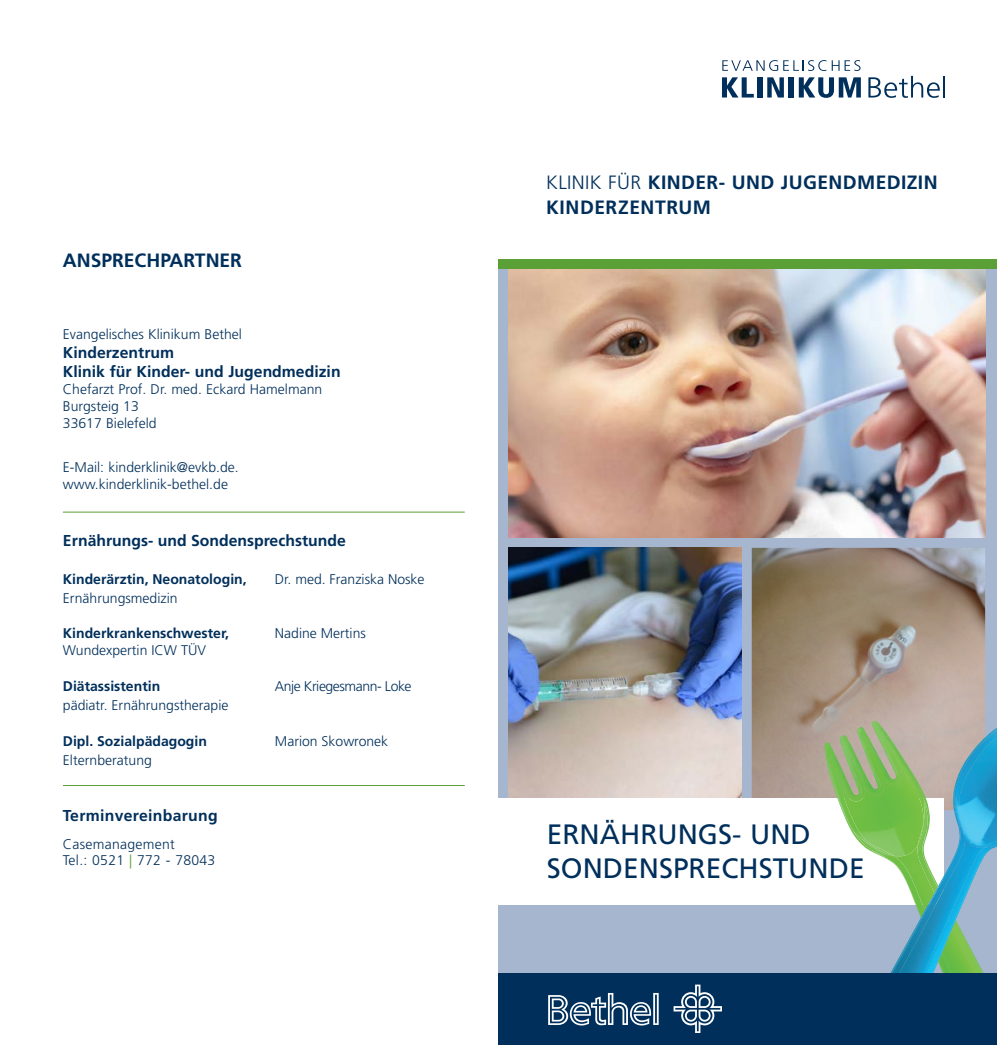
<style>
.page{position:relative;width:997px;height:1045px;background:#fff}
.page>*{position:absolute;margin:0;border:0;box-sizing:border-box;transform-origin:0 0}
.t1{font:28px/33.6px "Frutiger LT Std";color:#002f5b}
.t2{font:700 19.25px "Frutiger LT Std";letter-spacing:.02em;color:#002f5b}
.t3{font:700 19.25px "Frutiger LT Std";color:#002f5b}
.t4{font:700 15.75px "Frutiger LT Std";color:#002f5b}
.t5{font:700 15.75px "Frutiger LT Std";letter-spacing:.02em;color:#002f5b}
.Absatzformat_Fließte{font:300 14px "Frutiger LT Std";color:#002f5b}
.t6{font:700 14px "Frutiger LT Std";color:#002f5b}
.Absatzformat_Fließte-2{font:300 14px "Frutiger LT Std";letter-spacing:.02em;color:#002f5b}
.Absatzformat_Fließte-3{font:300 14px "Frutiger LT Std";letter-spacing:-.03em;color:#002f5b}
.s1{color:#5b9f37}
.s2{font-weight:300}
</style>
<div class="page">
<div style="left:498px;top:263px;width:498px;height:715px;background:#a6b6ce"></div>
<img style="left:508px;top:547px;width:233px;height:251px">
<img style="left:751px;top:547px;width:233px;height:251px">
<img style="left:508px;top:268px;width:476px;height:270px">
<div style="left:497px;top:798px;width:446px;height:106px;background:#fff"></div>
<img style="left:824px;top:721px;width:15px;height:40px">
<img style="left:839px;top:721px;width:38px;height:15px">
<img style="left:828px;top:736px;width:49px;height:96px">
<img style="left:877px;top:721px;width:108px;height:74px">
<img style="left:852px;top:795px;width:144px;height:178px">
<img style="left:953px;top:723px;width:43px;height:124px">
<div style="left:498px;top:973px;width:498px;height:71px;background:#002f5b"></div>
<svg style="left:722px;top:60px;width:138px;height:11px"></svg>
<svg style="left:722px;top:77px;width:31px;height:20px"></svg>
<div style="left:757px;top:77px;width:5px;height:20px;background:#002f5b"></div>
<svg style="left:767px;top:77px;width:16px;height:20px"></svg>
<div style="left:788px;top:77px;width:5px;height:20px;background:#002f5b"></div>
<svg style="left:798px;top:77px;width:62px;height:21px"></svg>
<svg style="left:868px;top:76px;width:76px;height:22px"></svg>
<svg style="left:673px;top:984px;width:48px;height:48px"></svg>
<svg style="left:548px;top:993px;width:110px;height:32px"></svg>
<div style="left:498px;top:259px;width:498px;height:9px;background:#5b9f37"></div>
<hr style="left:63px;top:511px;width:401px;height:1px;background:#5b9f37">
<hr style="left:63px;top:785px;width:401px;height:1px;background:#5b9f37">
<p class="t3" style="left:63px;top:248px;width:180px">ANSPRECHPARTNER</p>
<p class="Absatzformat_Fließte" style="left:63px;top:326px;width:180px">Evangelisches Klinikum Bethel</p>
<p class="t4" style="left:63px;top:343px;width:113px">Kinderzentrum</p>
<p class="t4" style="left:63px;top:362px;width:279px">Klinik für Kinder- und Jugendmedizin</p>
<p class="Absatzformat_Fließte" style="left:63px;top:381px;width:261px">Chefarzt Prof. Dr. med. Eckard Hamelmann</p>
<p class="Absatzformat_Fließte" style="left:63px;top:398px;width:77px">Burgsteig 13</p>
<p class="Absatzformat_Fließte" style="left:63px;top:415px;width:95px">33617 Bielefeld</p>
<p class="Absatzformat_Fließte" style="left:63px;top:459px;width:177px">E-Mail: kinderklinik@evkb.de.</p>
<p class="Absatzformat_Fließte" style="left:63px;top:476px;width:166px">www.kinderklinik-bethel.de</p>
<p class="t4" style="left:63px;top:531px;width:284px">Ernährungs- und Sondensprechstunde</p>
<p class="t6" style="left:63px;top:570px;width:185px">Kinderärztin, Neonatologin,</p>
<p class="Absatzformat_Fließte" style="left:275px;top:571px;width:151px">Dr. med. Franziska Noske</p>
<p class="Absatzformat_Fließte" style="left:63px;top:590px;width:116px">Ernährungsmedizin</p>
<p class="t6" style="left:63px;top:625px;width:167px">Kinderkrankenschwester,</p>
<p class="Absatzformat_Fließte" style="left:275px;top:625px;width:93px">Nadine Mertins</p>
<p class="Absatzformat_Fließte" style="left:63px;top:642px;width:144px">Wundexpertin ICW TÜV</p>
<p class="t6" style="left:63px;top:677px;width:99px">Diätassistentin</p>
<p class="Absatzformat_Fließte-3" style="left:275px;top:678px;width:138px">Anje Kriegesmann- Loke</p>
<p class="Absatzformat_Fließte" style="left:63px;top:697px;width:167px">pädiatr. Ernährungstherapie</p>
<p class="t6" style="left:63px;top:732px;width:145px">Dipl. Sozialpädagogin</p>
<p class="Absatzformat_Fließte" style="left:275px;top:732px;width:115px">Marion Skowronek</p>
<p class="Absatzformat_Fließte" style="left:63px;top:751px;width:90px">Elternberatung</p>
<p class="t5" style="left:63px;top:806px;width:156px">Terminvereinbarung</p>
<p class="Absatzformat_Fließte-2" style="left:63px;top:835px;width:113px">Casemanagement</p>
<p class="Absatzformat_Fließte-2" style="left:63px;top:852px;width:154px">Tel.: 0521 <span class="s1">|</span> 772 - 78043</p>
<p class="t2" style="left:546px;top:171px;width:393px"><span class="s2">KLINIK FÜR</span> KINDER- UND JUGENDMEDIZIN</p>
<p class="t2" style="left:546px;top:195px;width:166px">KINDERZENTRUM</p>
<p class="t1" style="left:546px;top:817px;width:319px">ERNÄHRUNGS- UND<br>SONDENSPRECHSTUNDE</p>
</div>
